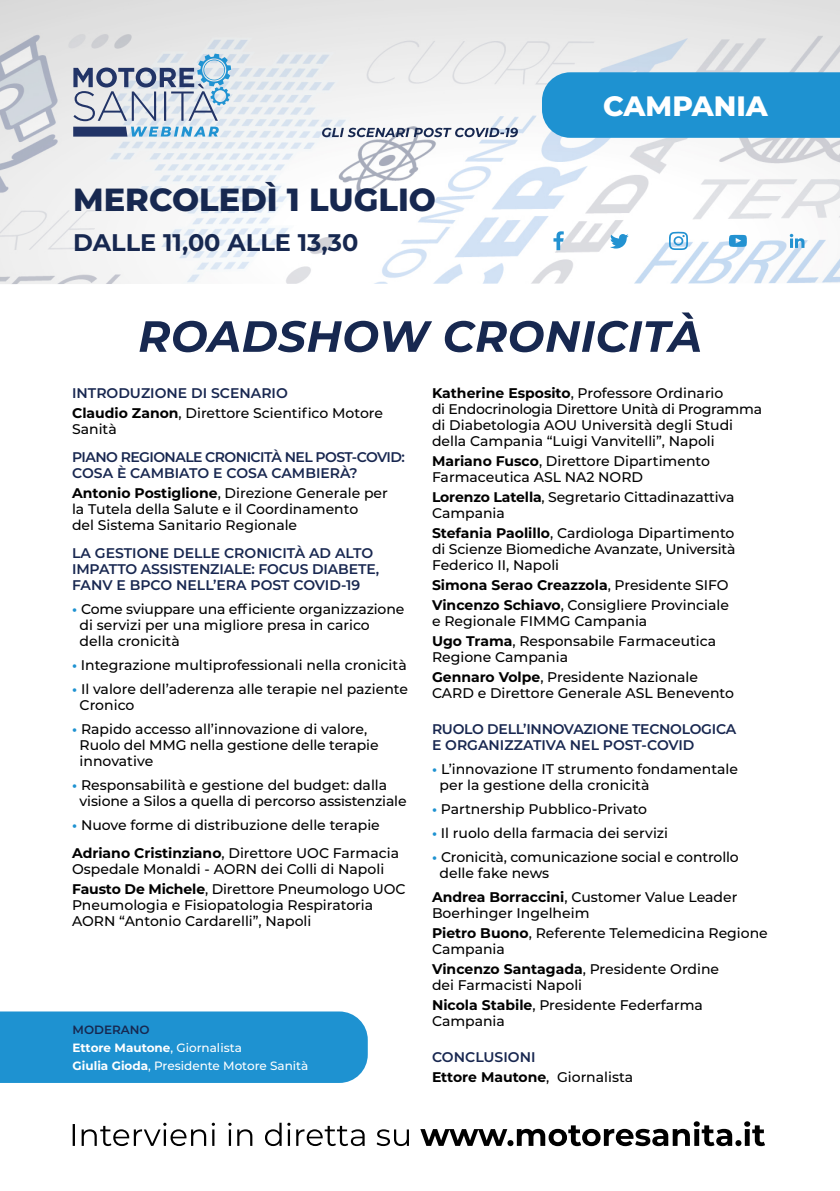
<style>
.page{position:relative;width:840px;height:1191px;background:#fff}
.page>*{position:absolute;margin:0;border:0;box-sizing:border-box;transform-origin:0 0}
.t1{font:800 32px "Montserrat";color:#172850}
.t2{font:800 28px "Montserrat";color:#fff}
.t3{font:700 24px "Montserrat";color:#172850}
.t4{font:500 14px/16px "Montserrat";color:#000}
.t5{font:600 14px/16px "Montserrat";letter-spacing:-.01em;color:#182750}
.t6{font:600 14px/16px "Montserrat";letter-spacing:-.04em;color:#182750}
.t7{font:700 14px/20px "Montserrat";color:#000}
.t8{font:500 12px/18px "Montserrat";color:#fff}
.s1{font-weight:600;color:#182750}
.s2{font-weight:700}
.s3{font-weight:700;color:#1e92d1}
.s4{font-weight:600;color:#172850}
.s5{font-weight:500}
</style>
<div class="page">
<img style="left:0;top:0;width:839px;height:284px">
<svg style="left:139px;top:312px;width:560px;height:40px"></svg>
<svg style="left:322px;top:128px;width:195px;height:9px"></svg>
<svg style="left:789px;top:234px;width:15px;height:14px"></svg>
<svg style="left:553px;top:231px;width:10px;height:19px"></svg>
<svg style="left:609px;top:234px;width:19px;height:15px"></svg>
<svg style="left:668px;top:232px;width:19px;height:18px"></svg>
<svg style="left:728px;top:235px;width:18px;height:12px"></svg>
<svg style="left:73px;top:1122px;width:336px;height:24px"></svg>
<svg style="left:420px;top:1121px;width:344px;height:25px"></svg>
<div style="left:541px;top:72px;width:298px;height:66px;background:#1e92d1"></div>
<div style="left:0;top:1011px;width:367px;height:72px;background:#1e92d1"></div>
<svg style="left:73px;top:54px;width:158px;height:67px;background:#b6c1d0"></svg>
<svg style="left:73px;top:127px;width:146px;height:10px"></svg>
<h1 class="t1" style="left:73px;top:176px;width:364px">MERCOLEDÌ 1 LUGLIO</h1>
<h3 class="t3" style="left:73px;top:225px;width:286px">DALLE 11,00 ALLE 13,30</h3>
<h2 class="t2" style="left:603px;top:85px;width:166px">CAMPANIA</h2>
<p class="t4" style="left:72px;top:382px;width:312px;line-height:20px"><span class="s1">INTRODUZIONE DI SCENARIO<br></span><span class="s2">Claudio Zanon</span>, Direttore Scientifico Motore</p>
<p class="t4" style="left:72px;top:420px;width:46px">Sanità</p>
<p class="t6" style="left:72px;top:448px;width:334px">PIANO REGIONALE CRONICITÀ NEL POST-COVID:<br>COSA È CAMBIATO E COSA CAMBIERÀ?</p>
<p class="t4" style="left:72px;top:484px;width:317px"><span class="s2">Antonio Postiglione</span>, Direzione Generale per la Tutela della Salute e il Coordinamento<br>del Sistema Sanitario Regionale</p>
<p class="t5" style="left:72px;top:544px;width:308px">LA GESTIONE DELLE CRONICITÀ AD ALTO<br>IMPATTO ASSISTENZIALE: FOCUS DIABETE,<br>FANV E BPCO NELL’ERA POST COVID-19</p>
<p class="t4" style="left:80px;top:600px;width:326px;text-indent:-8px"><span class="s3">•</span> Come sviuppare una efficiente organizzazione di servizi per una migliore presa in carico della cronicità</p>
<p class="t4" style="left:72px;top:656px;width:336px"><span class="s3">•</span> Integrazione multiprofessionali nella cronicità</p>
<p class="t4" style="left:80px;top:680px;width:330px;text-indent:-8px"><span class="s3">•</span> Il valore dell’aderenza alle terapie nel paziente<br>Cronico</p>
<p class="t4" style="left:80px;top:720px;width:300px;text-indent:-8px"><span class="s3">•</span> Rapido accesso all’innovazione di valore,<br>Ruolo del MMG nella gestione delle terapie innovative</p>
<p class="t4" style="left:80px;top:776px;width:328px;text-indent:-8px"><span class="s3">•</span> Responsabilità e gestione del budget: dalla visione a Silos a quella di percorso assistenziale</p>
<p class="t4" style="left:72px;top:810px;width:328px;line-height:28px"><span class="s3">•</span> Nuove forme di distribuzione delle terapie<br><span class="s2">Adriano Cristinziano</span>, Direttore UOC Farmacia</p>
<p class="t4" style="left:72px;top:858px;width:335px;line-height:20px">Ospedale Monaldi - AORN dei Colli di Napoli<br><span class="s2">Fausto De Michele</span>, Direttore Pneumologo UOC</p>
<p class="t4" style="left:72px;top:896px;width:302px">Pneumologia e Fisiopatologia Respiratoria<br>AORN “Antonio Cardarelli”, Napoli</p>
<p class="t8" style="left:73px;top:1020px;width:237px"><span class="s4">MODERANO<br></span><span class="s2">Ettore Mautone</span>, Giornalista<br><span class="s2">Giulia Gioda</span>, Presidente Motore Sanità</p>
<p class="t4" style="left:432px;top:384px;width:331px"><span class="s2">Katherine Esposito</span>, Professore Ordinario<br>di Endocrinologia Direttore Unità di Programma di Diabetologia AOU Università degli Studi della Campania “Luigi Vanvitelli”, Napoli</p>
<p class="t4" style="left:432px;top:452px;width:279px"><span class="s2">Mariano Fusco</span>, Direttore Dipartimento<br>Farmaceutica ASL NA2 NORD</p>
<p class="t4" style="left:432px;top:488px;width:304px"><span class="s2">Lorenzo Latella</span>, Segretario Cittadinazattiva<br>Campania</p>
<p class="t4" style="left:432px;top:524px;width:305px;text-align:justify"><span class="s2">Stefania Paolillo</span>, Cardiologa Dipartimento di Scienze Biomediche Avanzate, Università Federico II, Napoli</p>
<p class="t4" style="left:432px;top:574px;width:298px;line-height:20px"><span class="s2">Simona Serao Creazzola</span>, Presidente SIFO<br><span class="s2">Vincenzo Schiavo</span>, Consigliere Provinciale</p>
<p class="t4" style="left:432px;top:610px;width:285px;line-height:20px">e Regionale FIMMG Campania<br><span class="s2">Ugo Trama</span>, Responsabile Farmaceutica</p>
<p class="t4" style="left:432px;top:646px;width:267px;line-height:20px">Regione Campania<br><span class="s2">Gennaro Volpe</span>, Presidente Nazionale</p>
<p class="t4" style="left:432px;top:684px;width:303px">CARD e Direttore Generale ASL Benevento</p>
<p class="t5" style="left:432px;top:720px;width:305px">RUOLO DELL’INNOVAZIONE TECNOLOGICA<br>E ORGANIZZATIVA NEL POST-COVID</p>
<p class="t4" style="left:439px;top:760px;width:300px;text-indent:-8px"><span class="s3">•</span> L’innovazione IT strumento fondamentale per la gestione della cronicità</p>
<p class="t4" style="left:432px;top:800px;width:216px"><span class="s3">•</span> Partnership Pubblico-Privato</p>
<p class="t4" style="left:432px;top:824px;width:237px"><span class="s3">•</span> Il ruolo della farmacia dei servizi</p>
<p class="t4" style="left:439px;top:848px;width:300px;text-indent:-8px"><span class="s3">•</span> Cronicità, comunicazione social e controllo delle fake news</p>
<p class="t4" style="left:432px;top:888px;width:307px"><span class="s2">Andrea Borraccini</span>, Customer Value Leader<br>Boerhinger Ingelheim</p>
<p class="t4" style="left:432px;top:924px;width:337px"><span class="s2">Pietro Buono</span>, Referente Telemedicina Regione<br>Campania</p>
<p class="t4" style="left:432px;top:960px;width:288px"><span class="s2">Vincenzo Santagada</span>, Presidente Ordine dei Farmacisti Napoli</p>
<p class="t4" style="left:432px;top:996px;width:272px"><span class="s2">Nicola Stabile</span>, Presidente Federfarma<br>Campania</p>
<p class="t7" style="left:432px;top:1046px;width:203px"><span class="s1">CONCLUSIONI<br></span>Ettore Mautone<span class="s5">, Giornalista</span></p>
</div>
